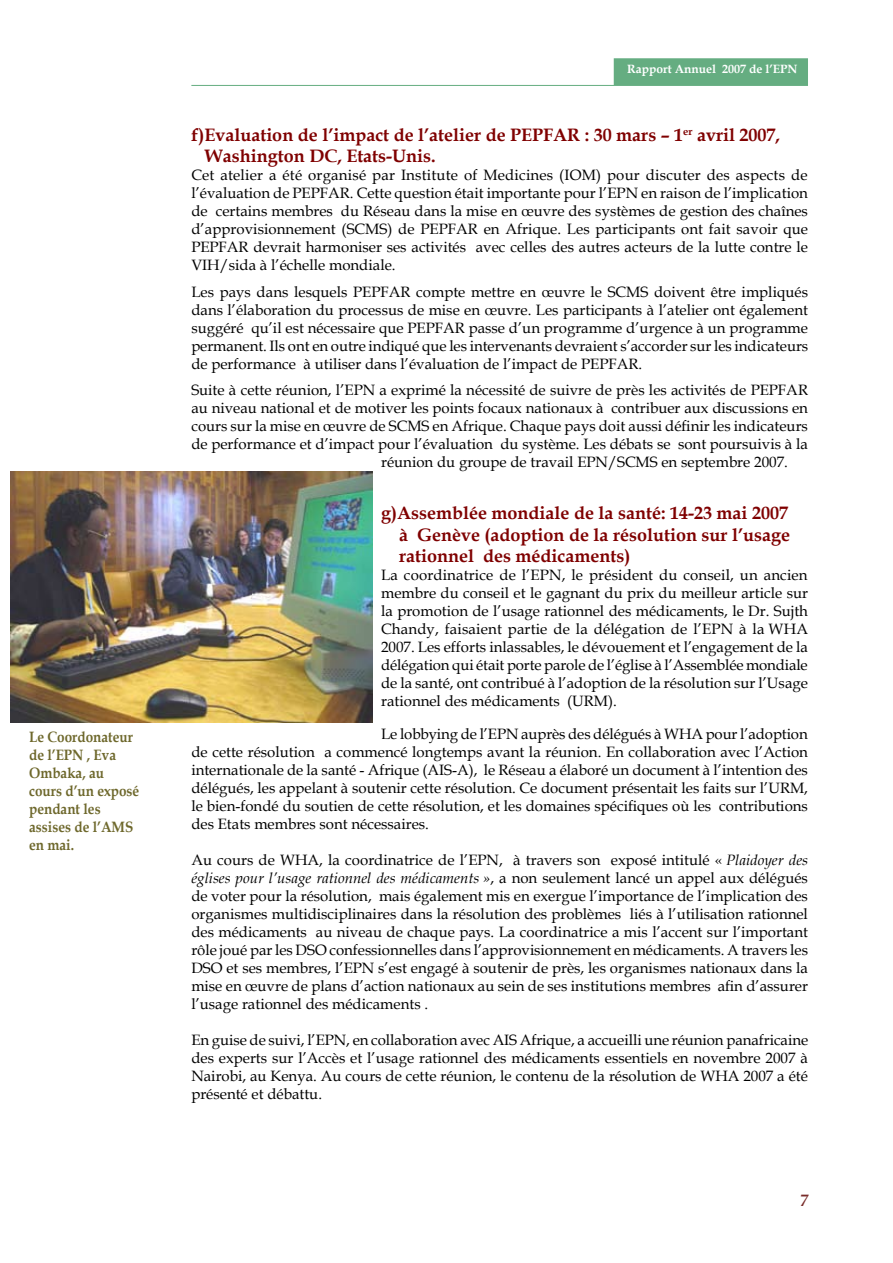
<style>
.page{position:relative;width:893px;height:1263px;background:#fff}
.page>*{position:absolute;margin:0;border:0;box-sizing:border-box;transform-origin:0 0}
.t1{font:700 18px/21.6px "Book Antiqua";color:#7f0000}
.t2{font:15px/18px "Book Antiqua";color:#000;text-align:justify}
.t3{font:700 15px/18px "Book Antiqua";color:#6e682c;scale:.9 1}
.t4{font:700 12px "Book Antiqua";color:#fff}
.s1{font-style:italic}
</style>
<div class="page">
<hr style="left:191px;top:85px;width:617px;height:1px;background:#65ad81">
<div style="left:614px;top:59px;width:193px;height:25px;background:#65ad81"></div>
<div style="left:614px;top:58px;width:194px;height:27px;border:2px solid #65ad81"></div>
<img style="left:10px;top:471px;width:363px;height:252px">
<p class="t3" style="left:29px;top:728px;width:124px">Le Coordonateur de l’EPN , Eva<br>Ombaka, au cours d’un exposé pendant les assises de l’AMS en mai.</p>
<p class="t4" style="left:627px;top:61px;width:172px">Rapport Annuel 2007 de l’EPN</p>
<p class="t1" style="left:205px;top:124px;width:577px;text-indent:-14px">f)Evaluation de l’impact de l’atelier de PEPFAR : 30 mars – 1<sup>er</sup> avril 2007,<br>Washington DC, Etats-Unis.</p>
<p class="t2" style="left:191px;top:166px;width:618px">Cet atelier a été organisé par Institute of Medicines (IOM) pour discuter des aspects de l’évaluation de PEPFAR. Cette question était importante pour l’EPN en raison de l’implication de certains membres du Réseau dans la mise en œuvre des systèmes de gestion des chaînes d’approvisionnement (SCMS) de PEPFAR en Afrique. Les participants ont fait savoir que PEPFAR devrait harmoniser ses activités avec celles des autres acteurs de la lutte contre le VIH/sida à l’échelle mondiale.</p>
<p class="t2" style="left:191px;top:282px;width:618px">Les pays dans lesquels PEPFAR compte mettre en œuvre le SCMS doivent être impliqués dans l’élaboration du processus de mise en œuvre. Les participants à l’atelier ont également suggéré qu’il est nécessaire que PEPFAR passe d’un programme d’urgence à un programme permanent. Ils ont en outre indiqué que les intervenants devraient s’accorder sur les indicateurs de performance à utiliser dans l’évaluation de l’impact de PEPFAR.</p>
<p class="t2" style="left:191px;top:381px;width:618px">Suite à cette réunion, l’EPN a exprimé la nécessité de suivre de près les activités de PEPFAR</p>
<p class="t2" style="left:191px;top:399px;width:618px">au niveau national et de motiver les points focaux nationaux à contribuer aux discussions en</p>
<p class="t2" style="left:191px;top:417px;width:618px">cours sur la mise en œuvre de SCMS en Afrique. Chaque pays doit aussi définir les indicateurs</p>
<p class="t2" style="left:191px;top:435px;width:618px">de performance et d’impact pour l’évaluation du système. Les débats se sont poursuivis à la</p>
<p class="t2" style="left:381px;top:453px;width:408px">réunion du groupe de travail EPN/SCMS en septembre 2007.</p>
<p class="t1" style="left:399px;top:502px;width:392px;text-align:justify;text-indent:-18px">g)Assemblée mondiale de la santé: 14-23 mai 2007 à Genève (adoption de la résolution sur l’usage rationnel des médicaments)</p>
<p class="t2" style="left:381px;top:566px;width:428px">La coordinatrice de l’EPN, le président du conseil, un ancien membre du conseil et le gagnant du prix du meilleur article sur la promotion de l’usage rationnel des médicaments, le Dr. Sujth Chandy, faisaient partie de la délégation de l’EPN à la WHA 2007. Les efforts inlassables, le dévouement et l’engagement de la délégation qui était porte parole de l’église à l’Assemblée mondiale de la santé, ont contribué à l’adoption de la résolution sur l’Usage rationnel des médicaments (URM).</p>
<p class="t2" style="left:191px;top:725px;width:618px;text-indent:190px">Le lobbying de l’EPN auprès des délégués à WHA pour l’adoption de cette résolution a commencé longtemps avant la réunion. En collaboration avec l’Action internationale de la santé - Afrique (AIS-A), le Réseau a élaboré un document à l’intention des délégués, les appelant à soutenir cette résolution. Ce document présentait les faits sur l’URM, le bien-fondé du soutien de cette résolution, et les domaines spécifiques où les contributions des Etats membres sont nécessaires.</p>
<p class="t2" style="left:191px;top:851px;width:618px">Au cours de WHA, la coordinatrice de l’EPN, à travers son exposé intitulé « <span class="s1">Plaidoyer des églises pour l’usage rationnel des médicaments »</span>, a non seulement lancé un appel aux délégués de voter pour la résolution, mais également mis en exergue l’importance de l’implication des organismes multidisciplinaires dans la résolution des problèmes liés à l’utilisation rationnel des médicaments au niveau de chaque pays. La coordinatrice a mis l’accent sur l’important rôle joué par les DSO confessionnelles dans l’approvisionnement en médicaments. A travers les DSO et ses membres, l’EPN s’est engagé à soutenir de près, les organismes nationaux dans la mise en œuvre de plans d’action nationaux au sein de ses institutions membres afin d’assurer l’usage rationnel des médicaments .</p>
<p class="t2" style="left:191px;top:1031px;width:618px">En guise de suivi, l’EPN, en collaboration avec AIS Afrique, a accueilli une réunion panafricaine des experts sur l’Accès et l’usage rationnel des médicaments essentiels en novembre 2007 à Nairobi, au Kenya. Au cours de cette réunion, le contenu de la résolution de WHA 2007 a été présenté et débattu.</p>
</div>
